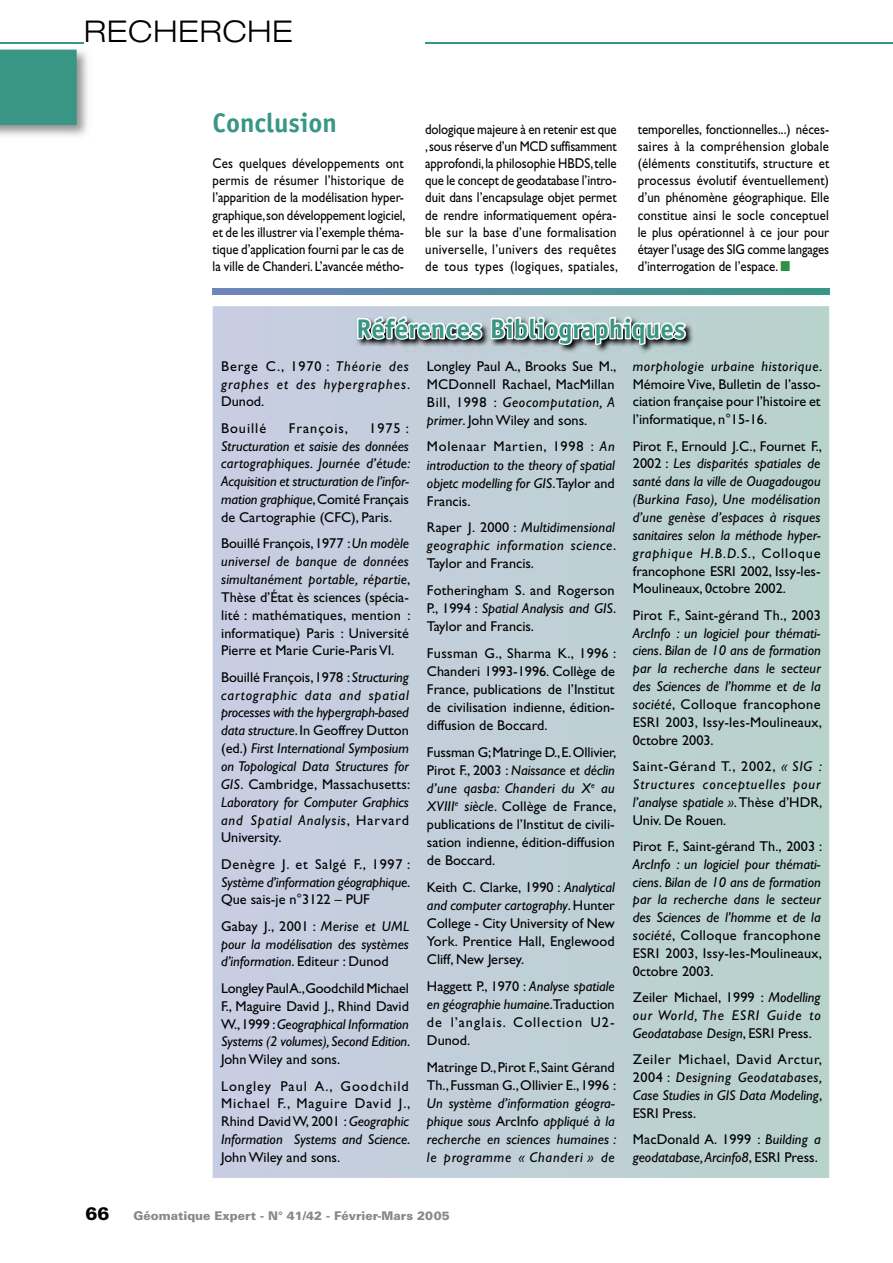
<style>
.page{position:relative;width:893px;height:1263px;background:#fff}
.page>*{position:absolute;margin:0;border:0;box-sizing:border-box;transform-origin:0 0}
.t1{font:300 expanded 30px "Helvetica Neue";letter-spacing:.025em;color:#000}
.t2{font:700 27px "Officina Sans";color:#399685}
.t3{font:900 18px "Univers";color:#000}
.t4{font:italic 14.25px/17.9px "Gill Sans";color:#000;text-align:justify}
.t5{font:14.25px/18.1px "Gill Sans";color:#000;text-align:justify}
.t6{font:14.25px/17.1px "Gill Sans";color:#000;text-align:justify;scale:.9 1}
.t7{font:14.25px "Gill Sans";letter-spacing:.02em;color:#000}
.t8{font:14.25px "Gill Sans";letter-spacing:.07em;color:#000}
.t9{font:900 12px "Univers";color:#888}
.s1{font-style:normal}
.s2{font-style:italic}
</style>
<div class="page">
<hr style="left:425px;top:42px;width:468px;height:1px;background:#399685">
<hr style="left:0;top:42px;width:84px;height:1px;background:#399685">
<img style="left:0;top:49px;width:88px;height:88px">
<div style="left:0;top:50px;width:76px;height:74px;background:#399685"></div>
<hr style="left:0;top:123px;width:76px;height:2px;background:#399685">
<hr style="left:75px;top:50px;width:2px;height:74px;background:#399685">
<svg style="left:213px;top:306px;width:616px;height:872px;background:#c0cfd7"></svg>
<img style="left:356px;top:316px;width:340px;height:38px">
<svg style="left:355px;top:306px;width:333px;height:46px"></svg>
<svg style="left:213px;top:288px;width:616px;height:6px;background:#538d9f"></svg>
<h1 class="t1" style="left:84px;top:13px;width:210px">RECHERCHE</h1>
<h2 class="t2" style="left:213px;top:106px;width:126px">Conclusion</h2>
<p class="t6" style="left:213px;top:155px;width:216px">Ces quelques développements ont permis de résumer l’historique de l’apparition de la modélisation hyper&shy;graphique, son développement logiciel, et de les illustrer via l’exemple théma&shy;tique d’application fourni par le cas de la ville de Chanderi. L’avancée métho-</p>
<p class="t6" style="left:425px;top:121px;width:216px">dologique majeure à en retenir est que , sous réserve d’un MCD suffisamment approfondi, la philosophie HBDS, telle que le concept de geodatabase l’intro&shy;duit dans l’encapsulage objet permet de rendre informatiquement opéra&shy;ble sur la base d’une formalisation universelle, l’univers des requêtes de tous types (logiques, spatiales,</p>
<p class="t6" style="left:638px;top:121px;width:214px">temporelles, fonctionnelles...) néces&shy;saires à la compréhension globale (éléments constitutifs, structure et processus évolutif éventuellement) d’un phénomène géographique. Elle constitue ainsi le socle conceptuel le plus opérationnel à ce jour pour étayer l’usage des SIG comme langages d’interrogation de l’espace.</p>
<h2 class="t2" style="left:356px;top:312px;width:331px">Références Bibliographiques</h2>
<p class="t4" style="left:221px;top:357px;width:191px"><span class="s1">Berge C., 1970 :</span> Théorie des graphes et des hypergraphes<span class="s1">.<br>Dunod.</span></p>
<p class="t8" style="left:221px;top:420px;width:47px">Bouillé</p>
<p class="t8" style="left:289px;top:420px;width:61px">François,</p>
<p class="t5" style="left:369px;top:419px;width:41px">1975 :</p>
<p class="t4" style="left:221px;top:437px;width:191px">Structuration et saisie des données cartographiques. Journée d’étude:<br>Acquisition et structuration de l’infor&shy;mation graphique<span class="s1">, Comité Français de Cartographie (CFC), Paris.</span></p>
<p class="t5" style="left:221px;top:535px;width:191px">Bouillé François, 1977 : <span class="s2">Un modèle universel de banque de données simultanément portable, répartie</span>, Thèse d’État ès sciences (spécia&shy;lité : mathématiques, mention : informatique) Paris : Université Pierre et Marie Curie-Paris VI.</p>
<p class="t4" style="left:221px;top:668px;width:191px"><span class="s1">Bouillé François, 1978 :</span> Structuring cartographic data and spatial processes with the hypergraph-based data structure<span class="s1">. In Geoffrey Dutton (ed.)</span> First International Symposium on Topological Data Structures for GIS<span class="s1">. Cambridge, Massachusetts:<br></span>Laboratory for Computer Graphics and Spatial Analysis<span class="s1">, Harvard University.</span></p>
<p class="t5" style="left:221px;top:855px;width:191px">Denègre J. et Salgé F., 1997 :<br><span class="s2">Système d’information géographique</span>.<br>Que sais-je n°3122 – PUF</p>
<p class="t4" style="left:221px;top:917px;width:189px"><span class="s1">Gabay J., 2001 :</span> Merise et UML pour la modélisation des systèmes d’information<span class="s1">. Editeur : Dunod</span></p>
<p class="t5" style="left:221px;top:979px;width:191px">Longley Paul A.,Goodchild Michael F., Maguire David J., Rhind David W., 1999 : <span class="s2">Geographical Information Systems (2 volumes), Second Edition</span>.<br>John Wiley and sons.</p>
<p class="t5" style="left:221px;top:1077px;width:191px">Longley Paul A., Goodchild Michael F., Maguire David J., Rhind David W, 2001 : <span class="s2">Geographic Information Systems and Science</span>.<br>John Wiley and sons.</p>
<p class="t5" style="left:427px;top:357px;width:191px">Longley Paul A., Brooks Sue M., MCDonnell Rachael, MacMillan Bill, 1998 : <span class="s2">Geocomputation, A primer</span>. John Wiley and sons.</p>
<p class="t4" style="left:427px;top:438px;width:189px"><span class="s1">Molenaar Martien, 1998 :</span> An introduction to the theory of spatial objetc modelling for GIS<span class="s1">.Taylor and Francis.</span></p>
<p class="t4" style="left:427px;top:518px;width:191px"><span class="s1">Raper J. 2000 :</span> Multidimensional geographic information science<span class="s1">.<br>Taylor and Francis.</span></p>
<p class="t5" style="left:427px;top:581px;width:191px">Fotheringham S. and Rogerson P., 1994 : <span class="s2">Spatial Analysis and GIS</span>.<br>Taylor and Francis.</p>
<p class="t5" style="left:427px;top:644px;width:191px">Fussman G., Sharma K., 1996 :<br>Chanderi 1993-1996. Collège de France, publications de l’Institut de civilisation indienne, édition&shy;diffusion de Boccard.</p>
<p class="t5" style="left:427px;top:743px;width:191px">Fussman G; Matringe D., E. Ollivier, Pirot F., 2003 : <span class="s2">Naissance et déclin d’une qasba: Chanderi du X</span><sup>e</sup> <span class="s2">au XVIII</span><sup>e</sup> <span class="s2">siècle</span>. Collège de France, publications de l’Institut de civili&shy;sation indienne, édition-diffusion de Boccard.</p>
<p class="t5" style="left:427px;top:878px;width:189px">Keith C. Clarke, 1990 : <span class="s2">Analytical and computer cartography</span>. Hunter College - City University of New York. Prentice Hall, Englewood Cliff, New Jersey.</p>
<p class="t5" style="left:427px;top:977px;width:189px">Haggett P., 1970 : <span class="s2">Analyse spatiale en géographie humaine</span>.Traduction de l’anglais. Collection U2- Dunod.</p>
<p class="t5" style="left:427px;top:1058px;width:191px">Matringe D., Pirot F., Saint Gérand<br>Th., Fussman G., Ollivier E., 1996 :</p>
<p class="t4" style="left:427px;top:1094px;width:191px">Un système d’information géogra&shy;phique sous <span class="s1">ArcInfo</span> appliqué à la recherche en sciences humaines : le programme « Chanderi » de</p>
<p class="t5" style="left:633px;top:357px;width:191px"><span class="s2">morphologie urbaine historique</span>.<br>Mémoire Vive, Bulletin de l’asso&shy;ciation française pour l’histoire et l’informatique, n°15-16.</p>
<p class="t4" style="left:633px;top:437px;width:191px"><span class="s1">Pirot F., Ernould J.C., Fournet F., 2002 :</span> Les disparités spatiales de santé dans la ville de Ouagadougou (Burkina Faso), Une modélisation d’une genèse d’espaces à risques sanitaires selon la méthode hyper&shy;graphique H.B.D.S.<span class="s1">, Colloque francophone ESRI 2002, Issy-les-Moulineaux, 0ctobre 2002.</span></p>
<p class="t7" style="left:633px;top:607px;width:190px">Pirot F., Saint-gérand Th., 2003</p>
<p class="t4" style="left:633px;top:624px;width:191px">ArcInfo : un logiciel pour thémati&shy;ciens. Bilan de 10 ans de formation par la recherche dans le secteur des Sciences de l’homme et de la société<span class="s1">, Colloque francophone ESRI 2003, Issy-les-Moulineaux, 0ctobre 2003.</span></p>
<p class="t4" style="left:633px;top:757px;width:191px"><span class="s1">Saint-Gérand T., 2002,</span> « SIG :<br>Structures conceptuelles pour l’analyse spatiale »<span class="s1">. Thèse d’HDR, Univ. De Rouen.</span></p>
<p class="t5" style="left:633px;top:837px;width:191px">Pirot F., Saint-gérand Th., 2003 :</p>
<p class="t4" style="left:633px;top:855px;width:191px">ArcInfo : un logiciel pour thémati&shy;ciens. Bilan de 10 ans de formation par la recherche dans le secteur des Sciences de l’homme et de la société<span class="s1">, Colloque francophone ESRI 2003, Issy-les-Moulineaux, 0ctobre 2003.</span></p>
<p class="t4" style="left:633px;top:988px;width:189px"><span class="s1">Zeiler Michael, 1999 :</span> Modelling our World, The ESRI Guide to Geodatabase Design<span class="s1">, ESRI Press.</span></p>
<p class="t4" style="left:633px;top:1050px;width:191px"><span class="s1">Zeiler Michael, David Arctur, 2004 :</span> Designing Geodatabases, Case Studies in GIS Data Modeling<span class="s1">, ESRI Press.</span></p>
<p class="t4" style="left:633px;top:1130px;width:189px"><span class="s1">MacDonald A. 1999 :</span> Building a geodatabase, Arcinfo8<span class="s1">, ESRI Press.</span></p>
<p class="t3" style="left:85px;top:1202px;width:26px">66</p>
<p class="t9" style="left:133px;top:1208px;width:318px">Géomatique Expert - N° 41/42 - Février-Mars 2005</p>
</div>
